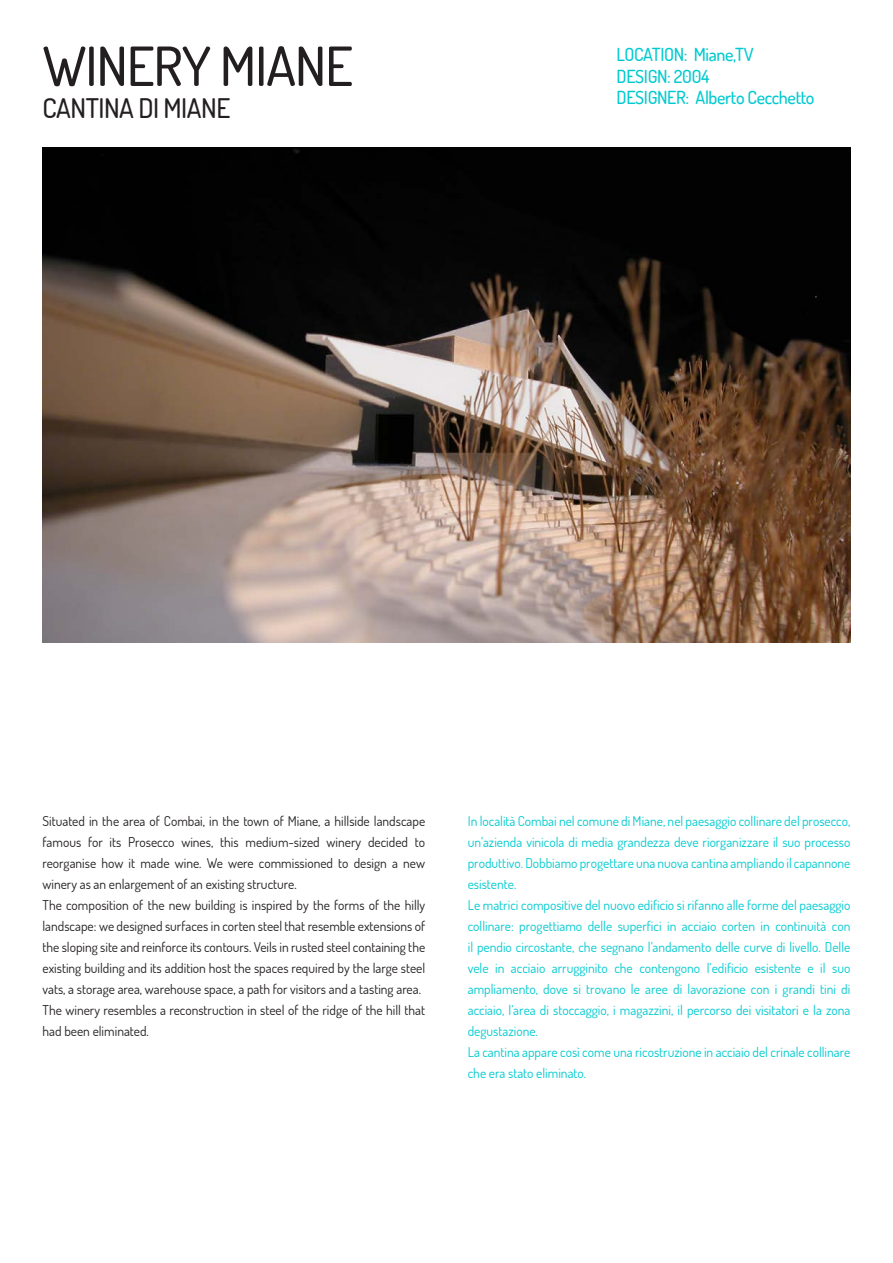
<style>
.page{position:relative;width:893px;height:1263px;background:#fff}
.page>*{position:absolute;margin:0;border:0;box-sizing:border-box;transform-origin:0 0}
.t1{font:500 54px "Dosis";letter-spacing:-.02em;color:#231f20}
.t2{font:500 27px "Dosis";letter-spacing:-.02em;color:#231f20}
.t3{font:500 18px "Dosis";letter-spacing:-.02em;color:#00cad0}
.Normale{font:13.5px/21px "Dosis";color:#00cad0;text-align:justify}
.t4{font:13.5px/21px "Dosis";color:#231f20;text-align:justify}
</style>
<div class="page">
<img style="left:43px;top:148px;width:807px;height:494px">
<p class="t1" style="left:43px;top:31px;width:312px">WINERY MIANE</p>
<p class="t2" style="left:43px;top:91px;width:189px">CANTINA DI MIANE</p>
<p class="t3" style="left:617px;top:43px;width:138px">LOCATION: Miane,TV</p>
<p class="t3" style="left:617px;top:64px;width:94px">DESIGN: 2004</p>
<p class="t3" style="left:617px;top:86px;width:199px">DESIGNER: Alberto Cecchetto</p>
<p class="t4" style="left:43px;top:810px;width:384px">Situated in the area of Combai, in the town of Miane, a hillside landscape famous for its Prosecco wines, this medium-sized winery decided to reorganise how it made wine. We were commissioned to design a new winery as an enlargement of an existing structure.</p>
<p class="t4" style="left:43px;top:894px;width:384px">The composition of the new building is inspired by the forms of the hilly landscape: we designed surfaces in corten steel that resemble extensions of the sloping site and reinforce its contours. Veils in rusted steel containing the existing building and its addition host the spaces required by the large steel vats, a storage area, warehouse space, a path for visitors and a tasting area.</p>
<p class="t4" style="left:43px;top:999px;width:384px">The winery resembles a reconstruction in steel of the ridge of the hill that had been eliminated.</p>
<p class="Normale" style="left:468px;top:810px;width:384px">In località Combai nel comune di Miane, nel paesaggio collinare del prosecco, un’azienda vinicola di media grandezza deve riorganizzare il suo processo produttivo. Dobbiamo progettare una nuova cantina ampliando il capannone esistente.</p>
<p class="Normale" style="left:468px;top:894px;width:384px">Le matrici compositive del nuovo edificio si rifanno alle forme del paesaggio collinare: progettiamo delle superfici in acciaio corten in continuità con il pendio circostante, che segnano l’andamento delle curve di livello. Delle vele in acciaio arrugginito che contengono l’edificio esistente e il suo ampliamento, dove si trovano le aree di lavorazione con i grandi tini di acciaio, l’area di stoccaggio, i magazzini, il percorso dei visitatori e la zona degustazione.</p>
<p class="Normale" style="left:468px;top:1041px;width:384px;line-height:21.6px">La cantina appare così come una ricostruzione in acciaio del crinale collinare che era stato eliminato.</p>
</div>
